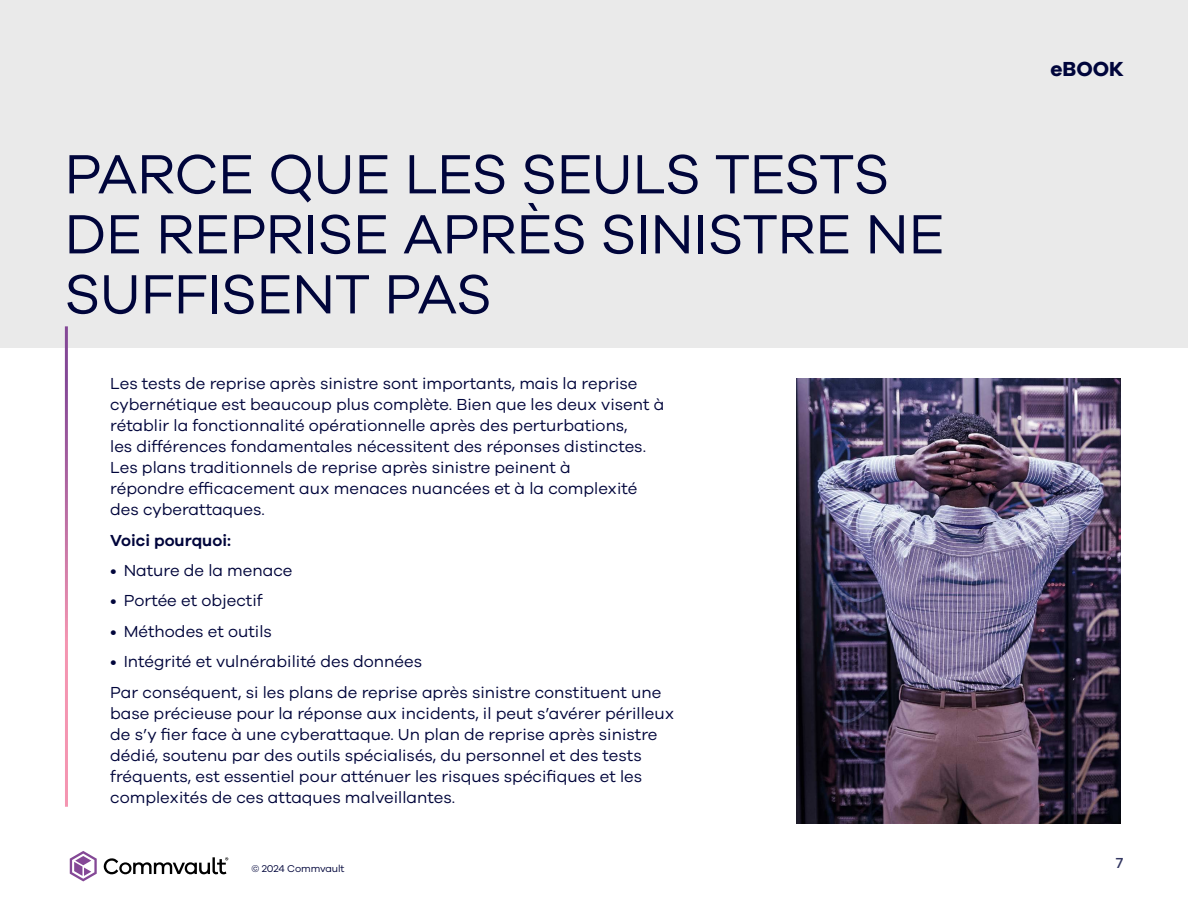
<style>
.page{position:relative;width:1188px;height:918px;background:#fff}
.page>*{position:absolute;margin:0;border:0;box-sizing:border-box;transform-origin:0 0}
.t1{font:57px/60px "Galano Grotesque";letter-spacing:-.01em;color:#00053b}
.t2{font:700 21px "Galano Grotesque";color:#00053b}
.t3{font:16.5px/21px "Galano Grotesque";color:#00053b}
.t4{font:600 16.5px "Galano Grotesque";color:#00053b}
.t5{font:500 15px "Galano Grotesque";color:#333762}
.t6{font:10.2px "Galano Grotesque";letter-spacing:-.01em;color:#00053b}
</style>
<div class="page">
<div style="left:0;top:0;width:1188px;height:347px;background:#eaeaea"></div>
<svg style="left:70px;top:851px;width:27px;height:30px"></svg>
<svg style="left:103px;top:857px;width:125px;height:17px"></svg>
<hr style="left:65px;top:326px;width:3px;height:481px;background:#fff">
<img style="left:796px;top:378px;width:324px;height:446px">
<h1 class="t1" style="left:64px;top:142px;width:882px">PARCE QUE LES SEULS TESTS<br>DE REPRISE APRÈS SINISTRE NE<br>SUFFISENT PAS</h1>
<p class="t3" style="left:110px;top:373px;width:556px">Les tests de reprise après sinistre sont importants, mais la reprise cybernétique est beaucoup plus complète. Bien que les deux visent à rétablir la fonctionnalité opérationnelle après des perturbations,<br>les différences fondamentales nécessitent des réponses distinctes.<br>Les plans traditionnels de reprise après sinistre peinent à<br>répondre efficacement aux menaces nuancées et à la complexité des cyberattaques.</p>
<p class="t4" style="left:110px;top:530px;width:122px">Voici pourquoi:</p>
<p class="t3" style="left:110px;top:559px;width:184px">• Nature de la menace</p>
<p class="t3" style="left:110px;top:590px;width:154px">• Portée et objectif</p>
<p class="t3" style="left:110px;top:620px;width:163px">• Méthodes et outils</p>
<p class="t3" style="left:110px;top:646px;width:553px;line-height:30.5px">• Intégrité et vulnérabilité des données<br>Par conséquent, si les plans de reprise après sinistre constituent une</p>
<p class="t3" style="left:110px;top:702px;width:566px">base précieuse pour la réponse aux incidents, il peut s’avérer périlleux de s’y fier face à une cyberattaque. Un plan de reprise après sinistre dédié, soutenu par des outils spécialisés, du personnel et des tests fréquents, est essentiel pour atténuer les risques spécifiques et les complexités de ces attaques malveillantes.</p>
<p class="t6" style="left:252px;top:863px;width:94px">© 2024 Commvault</p>
<p class="t2" style="left:1050px;top:56px;width:75px">eBOOK</p>
<p class="t5" style="left:1116px;top:854px;width:9px">7</p>
</div>
